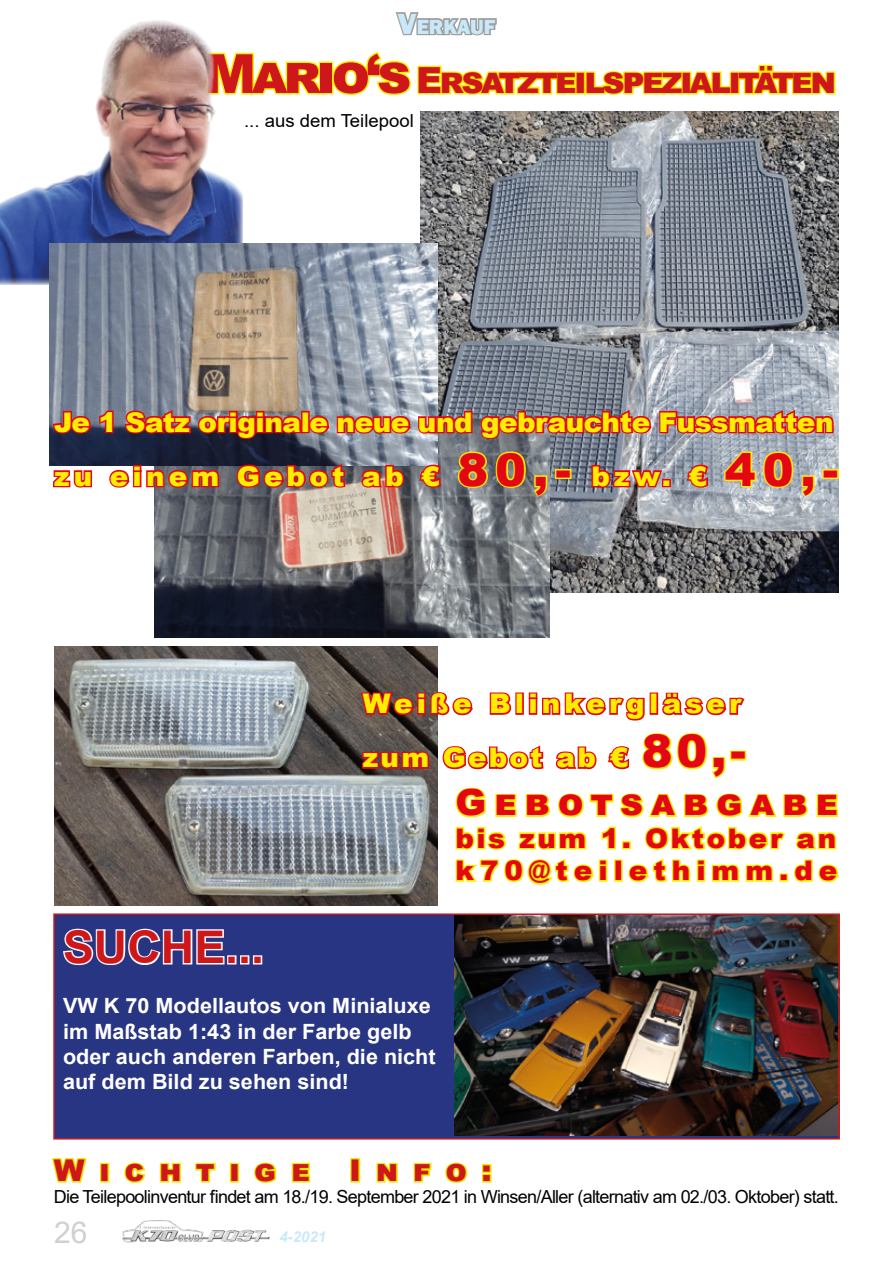
<style>
.page{position:relative;width:893px;height:1263px;background:#fff}
.page>*{position:absolute;margin:0;border:0;box-sizing:border-box;transform-origin:0 0}
.t1{font:700 45px "Arial";color:#cd171a}
.t2{font:900 36px "Arial";letter-spacing:-.075em;color:#cd171a}
.t3{font:900 36px "Arial";color:#e30613}
.t4{font:900 30px "Arial";color:#cd171a}
.t5{font:30px "Arial";color:#d0d0d0}
.t6{font:900 27px/54px "Arial";letter-spacing:-.015em;color:#ffed00}
.t7{font:900 27px/32.4px "Arial";letter-spacing:.215em;color:#e30613}
.t8{font:900 27px/54px "Arial";letter-spacing:.15em;color:#ffed00}
.t9{font:700 21px/25.2px "Arial";color:#fff}
.t10{font:800 21px "Franklin Gothic";color:#c9e9fb}
.t11{font:18px "Arial";letter-spacing:-.04em;color:#000}
.t12{font:18px "Arial";color:#000}
.t13{font:italic 700 15px "Arial";color:#c9e9fb}
.s1{font-size:30px}
.s2{font-size:54px}
.s3{font-size:45px;color:#e30613}
</style>
<div class="page">
<img style="left:123px;top:1221px;width:146px;height:22px">
<img style="left:421px;top:111px;width:418px;height:481px">
<svg style="left:243px;top:12px;width:335px;height:84px"></svg>
<div style="left:575px;top:71px;width:11px;height:23px;border:3px solid #ffed00"></div>
<svg style="left:584px;top:64px;width:252px;height:31px"></svg>
<img style="left:154px;top:441px;width:395px;height:197px">
<img style="left:54px;top:646px;width:383px;height:259px">
<svg style="left:455px;top:787px;width:384px;height:98px"></svg>
<img style="left:0;top:20px;width:243px;height:264px">
<svg style="left:359px;top:690px;width:114px;height:28px;background:#ae4d51"></svg>
<svg style="left:489px;top:692px;width:23px;height:23px"></svg>
<div style="left:515px;top:692px;width:9px;height:23px;border:3px solid #e30613"></div>
<svg style="left:528px;top:692px;width:117px;height:29px"></svg>
<div style="left:650px;top:692px;width:8px;height:23px;border:3px solid #e30613"></div>
<svg style="left:662px;top:692px;width:83px;height:24px"></svg>
<svg style="left:360px;top:749px;width:70px;height:22px;background:#9c252b"></svg>
<svg style="left:442px;top:745px;width:102px;height:25px"></svg>
<svg style="left:555px;top:746px;width:42px;height:24px"></svg>
<svg style="left:608px;top:746px;width:22px;height:24px"></svg>
<svg style="left:642px;top:733px;width:84px;height:46px"></svg>
<div style="left:730px;top:751px;width:16px;height:9px;border:3px solid #ffed00"></div>
<img style="left:50px;top:244px;width:388px;height:221px">
<div style="left:54px;top:914px;width:785px;height:225px;background:#283583"></div>
<img style="left:454px;top:916px;width:383px;height:219px">
<div style="left:53px;top:913px;width:787px;height:226px;border:2px solid #cd171a"></div>
<svg style="left:63px;top:928px;width:162px;height:38px"></svg>
<div style="left:227px;top:955px;width:10px;height:9px;border:3px solid #fff"></div>
<div style="left:240px;top:955px;width:9px;height:9px;border:3px solid #fff"></div>
<div style="left:253px;top:955px;width:9px;height:9px;border:3px solid #fff"></div>
<svg style="left:51px;top:408px;width:64px;height:28px;background:#8e4658"></svg>
<img style="left:123px;top:408px;width:712px;height:33px">
<svg style="left:53px;top:470px;width:40px;height:18px"></svg>
<svg style="left:107px;top:463px;width:114px;height:27px"></svg>
<svg style="left:234px;top:462px;width:113px;height:28px;background:#8e3843"></svg>
<svg style="left:359px;top:463px;width:47px;height:27px"></svg>
<svg style="left:418px;top:463px;width:24px;height:27px"></svg>
<svg style="left:456px;top:449px;width:93px;height:50px;background:#979763"></svg>
<div style="left:555px;top:469px;width:16px;height:10px;border:3px solid #ffed00"></div>
<svg style="left:590px;top:463px;width:74px;height:28px;background:#b15c67"></svg>
<div style="left:662px;top:479px;width:9px;height:8px;border:3px solid #e30613"></div>
<svg style="left:685px;top:463px;width:25px;height:27px"></svg>
<svg style="left:723px;top:449px;width:94px;height:50px;background:#bec194"></svg>
<div style="left:822px;top:469px;width:17px;height:10px;border:3px solid #ffed00"></div>
<svg style="left:52px;top:1158px;width:35px;height:25px"></svg>
<div style="left:100px;top:1163px;width:9px;height:19px;border:3px solid #f4e700"></div>
<svg style="left:124px;top:1162px;width:22px;height:21px"></svg>
<svg style="left:159px;top:1162px;width:22px;height:21px"></svg>
<svg style="left:195px;top:1162px;width:21px;height:21px"></svg>
<div style="left:230px;top:1163px;width:9px;height:19px;border:3px solid #f4e700"></div>
<svg style="left:254px;top:1162px;width:23px;height:21px"></svg>
<svg style="left:291px;top:1162px;width:20px;height:21px"></svg>
<div style="left:350px;top:1158px;width:10px;height:24px;border:3px solid #f4e700"></div>
<svg style="left:376px;top:1162px;width:22px;height:21px"></svg>
<svg style="left:413px;top:1162px;width:19px;height:21px"></svg>
<svg style="left:445px;top:1162px;width:23px;height:21px"></svg>
<svg style="left:482px;top:1164px;width:10px;height:19px"></svg>
<p class="t10" style="left:398px;top:13px;width:99px"><span class="s1">V</span>ERKAUF</p>
<h2 class="t2" style="left:204px;top:54px;width:634px"><span class="s2">Mario‘s</span> Ersatzteilspezialitäten</h2>
<p class="t12" style="left:244px;top:108px;width:171px">... aus dem Teilepool</p>
<p class="t6" style="left:54px;top:394px;width:786px">Je 1 Satz originale neue und gebrauchte Fussmatten zu einem Gebot ab € <span class="s3">80,-</span> bzw. € <span class="s3">40,-</span></p>
<p class="t8" style="left:363px;top:676px;width:384px">Weiße Blinkergläser zum Gebot ab € <span class="s3">80,-</span></p>
<h1 class="t1" style="left:63px;top:915px;width:202px">SUCHE...</h1>
<p class="t9" style="left:63px;top:994px;width:374px">VW K 70 Modellautos von Minialuxe im Maßstab 1:43 in der Farbe gelb oder auch anderen Farben, die nicht auf dem Bild zu sehen sind!</p>
<h2 class="t3" style="left:455px;top:776px;width:384px">Gebotsabgabe</h2>
<p class="t7" style="left:455px;top:821px;width:383px">bis zum 1. Oktober an k70@teilethimm.de</p>
<h3 class="t4" style="left:54px;top:1148px;width:258px">Wichtige</h3>
<h3 class="t4" style="left:349px;top:1148px;width:144px">Info:</h3>
<p class="t11" style="left:54px;top:1184px;width:787px">Die Teilepoolinventur findet am 18./19. September 2021 in Winsen/Aller (alternativ am 02./03. Oktober) statt.</p>
<h3 class="t5" style="left:54px;top:1211px;width:35px">26</h3>
<p class="t13" style="left:280px;top:1226px;width:48px">4-2021</p>
</div>
